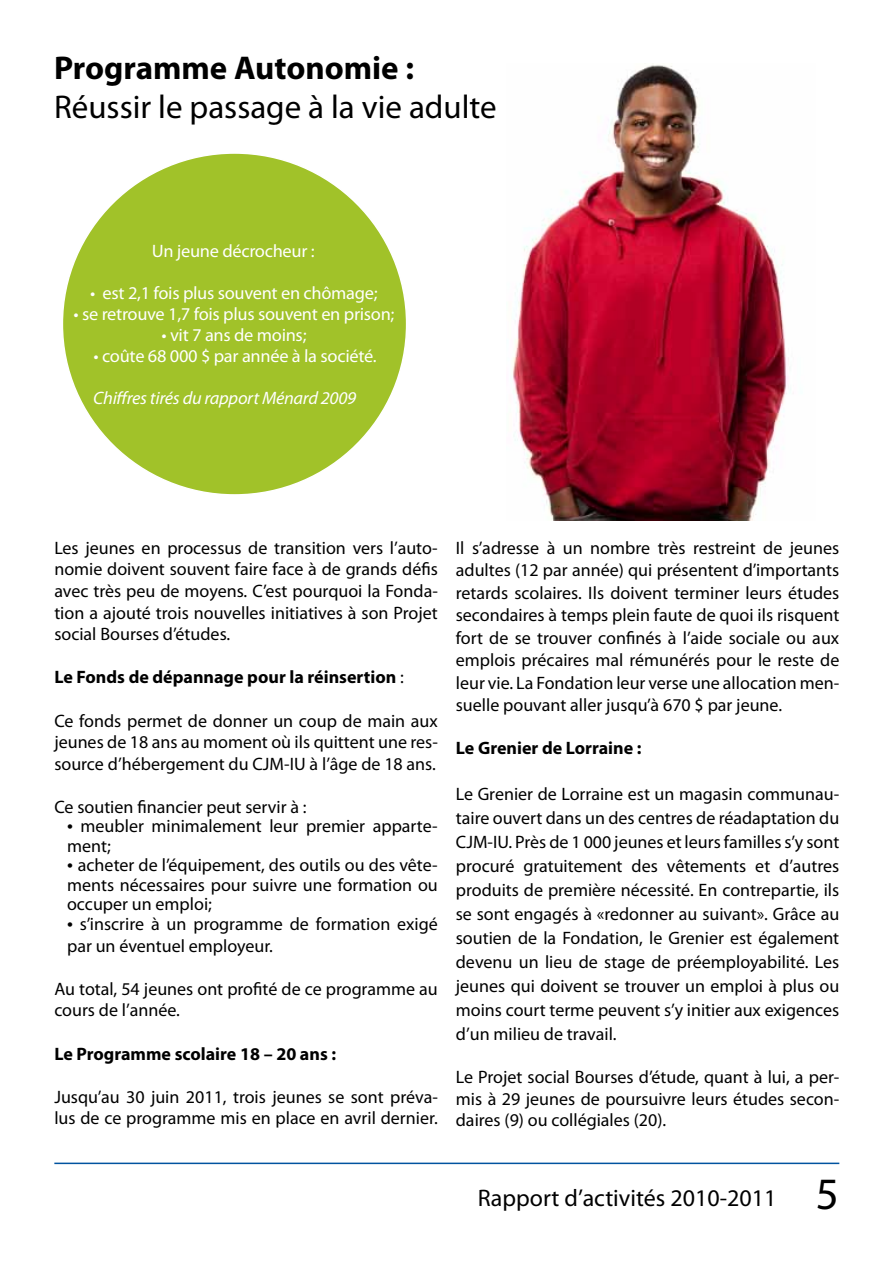
<style>
.page{position:relative;width:893px;height:1263px;background:#fff}
.page>*{position:absolute;margin:0;border:0;box-sizing:border-box;transform-origin:0 0}
.t1{font:33px "Myriad Pro";color:#000}
.t2{font:700 33px "Myriad Pro";color:#000}
.t3{font:24px "Myriad Pro";color:#000}
.t4{font:18px/21.6px "Myriad Pro";color:#000;text-align:justify}
.t5{font:18px "Myriad Pro";color:#fff}
.t6{font:700 18px "Myriad Pro";color:#000}
.t7{font:italic 18px "Myriad Pro";letter-spacing:-.01em;color:#fff}
.s1{font-weight:400}
.s2{font-size:21px}
.s3{font-size:45px}
</style>
<div class="page">
<hr style="left:54px;top:1162px;width:785px;height:2px;background:#00539f">
<div style="left:62px;top:153px;width:345px;height:342px;background:#a1c229;border-radius:50%"></div>
<img style="left:513px;top:65px;width:278px;height:456px">
<h1 class="t2" style="left:54px;top:46px;width:361px">Programme Autonomie :</h1>
<h1 class="t1" style="left:54px;top:87px;width:444px">Réussir le passage à la vie adulte</h1>
<p class="t5" style="left:152px;top:240px;width:165px">Un jeune décrocheur :</p>
<p class="t5" style="left:90px;top:282px;width:289px">• est 2,1 fois plus souvent en chômage;</p>
<p class="t5" style="left:73px;top:303px;width:323px">• se retrouve 1,7 fois plus souvent en prison;</p>
<p class="t5" style="left:161px;top:324px;width:147px">• vit 7 ans de moins;</p>
<p class="t5" style="left:93px;top:345px;width:285px">• coûte 68 000 $ par année à la société.</p>
<p class="t7" style="left:93px;top:387px;width:264px">Chiffres tirés du rapport Ménard 2009</p>
<p class="t4" style="left:54px;top:537px;width:385px">Les jeunes en processus de transition vers l’auto&shy;nomie doivent souvent faire face à de grands défis avec très peu de moyens. C’est pourquoi la Fonda&shy;tion a ajouté trois nouvelles initiatives à son Projet social Bourses d’études.</p>
<p class="t6" style="left:54px;top:665px;width:351px">Le Fonds de dépannage pour la réinsertion <span class="s1">:</span></p>
<p class="t4" style="left:54px;top:709px;width:385px">Ce fonds permet de donner un coup de main aux jeunes de 18 ans au moment où ils quittent une res&shy;source d’hébergement du CJM-IU à l’âge de 18 ans.</p>
<p class="t4" style="left:54px;top:796px;width:254px">Ce soutien financier peut servir à :</p>
<p class="t4" style="left:67px;top:816px;width:372px;line-height:19.5px"><span class="s2">•</span> meubler minimalement leur premier apparte&shy;ment;</p>
<p class="t4" style="left:67px;top:855px;width:372px;line-height:19.5px"><span class="s2">•</span> acheter de l’équipement, des outils ou des vête&shy;ments nécessaires pour suivre une formation ou occuper un emploi;</p>
<p class="t4" style="left:67px;top:913px;width:372px"><span class="s2">•</span> s’inscrire à un programme de formation exigé par un éventuel employeur.</p>
<p class="t4" style="left:54px;top:978px;width:385px">Au total, 54 jeunes ont profité de ce programme au cours de l’année.</p>
<p class="t6" style="left:54px;top:1042px;width:283px">Le Programme scolaire 18 – 20 ans :</p>
<p class="t4" style="left:54px;top:1086px;width:385px">Jusqu’au 30 juin 2011, trois jeunes se sont préva&shy;lus de ce programme mis en place en avril dernier.</p>
<p class="t4" style="left:456px;top:536px;width:385px;line-height:22.5px">Il s’adresse à un nombre très restreint de jeunes adultes (12 par année) qui présentent d’importants retards scolaires. Ils doivent terminer leurs études secondaires à temps plein faute de quoi ils risquent fort de se trouver confinés à l’aide sociale ou aux emplois précaires mal rémunérés pour le reste de leur vie. La Fondation leur verse une allocation men&shy;suelle pouvant aller jusqu’à 670 $ par jeune.</p>
<p class="t6" style="left:456px;top:737px;width:187px">Le Grenier de Lorraine :</p>
<p class="t4" style="left:456px;top:782px;width:385px;line-height:24px">Le Grenier de Lorraine est un magasin communau&shy;taire ouvert dans un des centres de réadaptation du CJM-IU. Près de 1 000 jeunes et leurs familles s’y sont procuré gratuitement des vêtements et d’autres produits de première nécessité. En contrepartie, ils se sont engagés à «redonner au suivant». Grâce au soutien de la Fondation, le Grenier est également devenu un lieu de stage de préemployabilité. Les jeunes qui doivent se trouver un emploi à plus ou moins court terme peuvent s’y initier aux exigences d’un milieu de travail.</p>
<p class="t4" style="left:456px;top:1066px;width:385px">Le Projet social Bourses d’étude, quant à lui, a per&shy;mis à 29 jeunes de poursuivre leurs études secon&shy;daires (9) ou collégiales (20).</p>
<h2 class="t3" style="left:478px;top:1183px;width:363px">Rapport d’activités 2010-2011 <span class="s3">5</span></h2>
</div>
